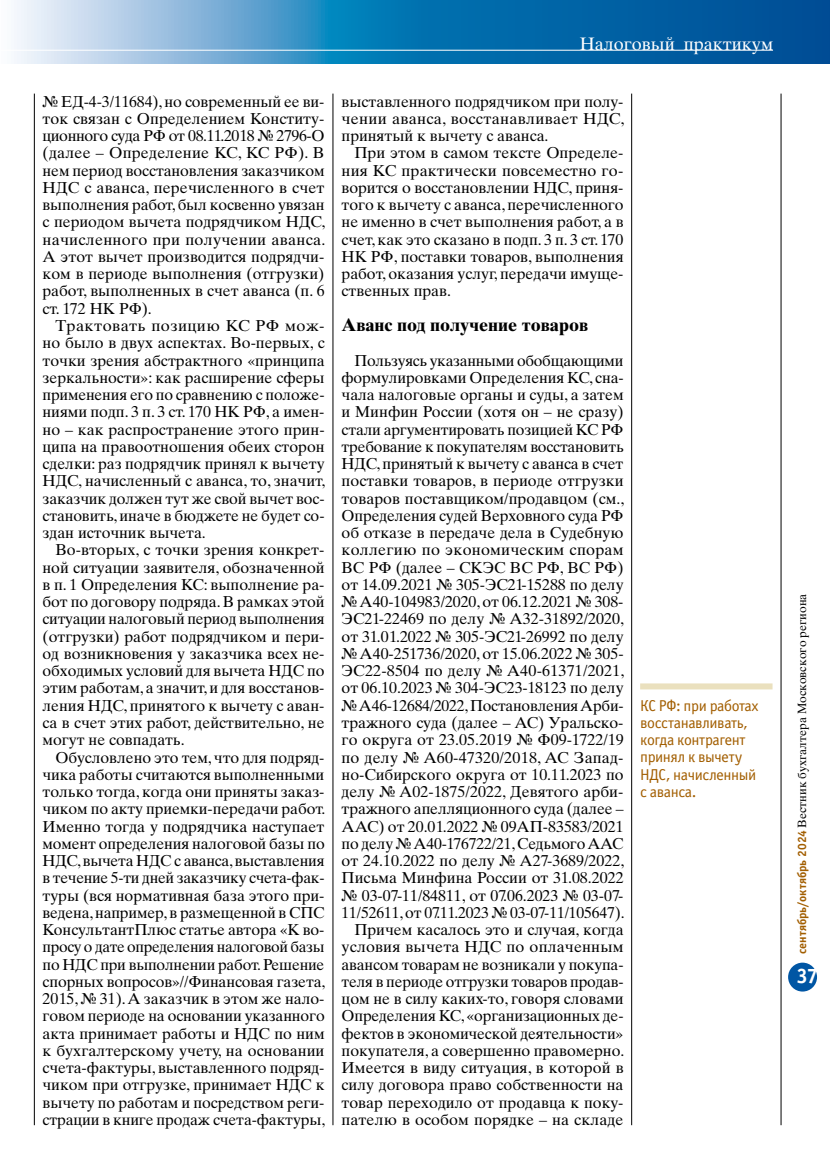
<style>
.page{position:relative;width:830px;height:1170px;background:#fff}
.page>*{position:absolute;margin:0;border:0;box-sizing:border-box;transform-origin:0 0}
.t1{font:21px "Officina Sans Bold ITC";color:#fff}
.t2{font:700 18px "Times Ten Cyr";color:#000}
.t3{font:18px "Times Ten Cyr Upright";color:#fff}
.t4{font:15.75px/17.2px "Times Ten Cyr Upright";color:#000;text-align:justify}
.t5{font:15.75px/17.2px "Officina Sans Book ITC";letter-spacing:-.025em;color:#a25e00}
.t6{font:12px "Times Ten Cyr Upright";color:#000}
.s1{font-family:"Officina Sans Bold ITC";color:#a25e00}
</style>
<div class="page">
<svg style="left:14px;top:0;width:815px;height:64px;background:#3987bc"></svg>
<div style="left:787px;top:962px;width:29px;height:29px;background:#0056a4;border-radius:50%"></div>
<hr style="left:1px;top:50px;width:771px;height:1px;background:#fff">
<div style="left:639px;top:683px;width:133px;height:6px;background:#eae0be"></div>
<hr style="left:34px;top:94px;width:1px;height:1031px;background:#000">
<hr style="left:332px;top:94px;width:1px;height:1031px;background:#000">
<hr style="left:631px;top:94px;width:1px;height:1031px;background:#000">
<hr style="left:780px;top:94px;width:1px;height:1031px;background:#000">
<p class="t4" style="left:43px;top:93px;width:284px">№ ЕД-4-3/11684), но современный ее ви&shy;ток связан с Определением Конститу&shy;ционного суда РФ от 08.11.2018 № 2796-О (далее – Определение КС, КС РФ). В нем период восстановления заказчиком НДС с аванса, перечисленного в счет выполнения работ, был косвенно увязан с периодом вычета подрядчиком НДС, начисленного при получении аванса.<br>А этот вычет производится подрядчи&shy;ком в периоде выполнения (отгрузки) работ, выполненных в счет аванса (п. 6 ст. 172 НК РФ).</p>
<p class="t4" style="left:43px;top:317px;width:284px;text-indent:13px">Трактовать позицию КС РФ мож&shy;но было в двух аспектах. Во-первых, с точки зрения абстрактного «принципа зеркальности»: как расширение сферы применения его по сравнению с положе&shy;ниями подп. 3 п. 3 ст. 170 НК РФ, а имен&shy;но – как распространение этого прин&shy;ципа на правоотношения обеих сторон сделки: раз подрядчик принял к вычету НДС, начисленный с аванса, то, значит, заказчик должен тут же свой вычет вос&shy;становить, иначе в бюджете не будет со&shy;здан источник вычета.</p>
<p class="t4" style="left:43px;top:541px;width:283px;text-indent:13px">Во-вторых, с точки зрения конкрет&shy;ной ситуации заявителя, обозначенной в п. 1 Определения КС: выполнение ра&shy;бот по договору подряда. В рамках этой ситуации налоговый период выполнения (отгрузки) работ подрядчиком и пери&shy;од возникновения у заказчика всех не&shy;обходимых условий для вычета НДС по этим работам, а значит, и для восстанов&shy;ления НДС, принятого к вычету с аван&shy;са в счет этих работ, действительно, не могут не совпадать.</p>
<p class="t4" style="left:43px;top:748px;width:284px;text-indent:13px">Обусловлено это тем, что для подряд&shy;чика работы считаются выполненными только тогда, когда они приняты заказ&shy;чиком по акту приемки-передачи работ.<br>Именно тогда у подрядчика наступает момент определения налоговой базы по НДС, вычета НДС с аванса, выставления в течение 5-ти дней заказчику счета-фак&shy;туры (вся нормативная база этого при&shy;ведена, например, в размещенной в СПС КонсультантПлюс статье автора «К во&shy;просу о дате определения налоговой базы по НДС при выполнении работ. Решение спорных вопросов»//Финансовая газета, 2015, № 31). А заказчик в этом же нало&shy;говом периоде на основании указанного акта принимает работы и НДС по ним к бухгалтерскому учету, на основании счета-фактуры, выставленного подряд&shy;чиком при отгрузке, принимает НДС к вычету по работам и посредством реги&shy;страции в книге продаж счета-фактуры,</p>
<p class="t3" style="left:579px;top:33px;width:194px">Налоговый практикум</p>
<p class="t4" style="left:341px;top:93px;width:284px">выставленного подрядчиком при полу&shy;чении аванса, восстанавливает НДС, принятый к вычету с аванса.</p>
<p class="t4" style="left:341px;top:144px;width:283px;text-indent:13px">При этом в самом тексте Определе&shy;ния КС практически повсеместно го&shy;ворится о восстановлении НДС, приня&shy;того к вычету с аванса, перечисленного не именно в счет выполнения работ, а в счет, как это сказано в подп. 3 п. 3 ст. 170<br>НК РФ, поставки товаров, выполнения работ, оказания услуг, передачи имуще&shy;ственных прав.</p>
<p class="t2" style="left:341px;top:314px;width:248px">Аванс под получение товаров</p>
<p class="t4" style="left:341px;top:351px;width:284px;text-align:right">Пользуясь указанными обобщающими формулировками Определения КС, сна&shy;чала налоговые органы и суды, а затем и Минфин России (хотя он – не сразу) стали аргументировать позицией КС РФ требование к покупателям восстановить НДС, принятый к вычету с аванса в счет поставки товаров, в периоде отгрузки товаров поставщиком/продавцом (см., Определения судей Верховного суда РФ об отказе в передаче дела в Судебную коллегию по экономическим спорам ВС РФ (далее – СКЭС ВС РФ, ВС РФ) от 14.09.2021 № 305-ЭС21-15288 по делу № А40-104983/2020, от 06.12.2021 № 308- ЭС21-22469 по делу № А32-31892/2020, от 31.01.2022 № 305-ЭС21-26992 по делу № А40-251736/2020, от 15.06.2022 № 305- ЭС22-8504 по делу № А40-61371/2021, от 06.10.2023 № 304-ЭС23-18123 по делу №А46-12684/2022, Постановления Арби&shy;тражного суда (далее – АС) Уральско&shy;го округа от 23.05.2019 № Ф09-1722/19 по делу № А60-47320/2018, АС Запад&shy;но-Сибирского округа от 10.11.2023 по делу № А02-1875/2022, Девятого арби&shy;тражного апелляционного суда (далее – ААС) от 20.01.2022 № 09АП-83583/2021 по делу № А40-176722/21, Седьмого ААС от 24.10.2022 по делу № А27-3689/2022, Письма Минфина России от 31.08.2022 № 03-07-11/84811, от 07.06.2023 № 03-07- 11/52611, от 07.11.2023 № 03-07-11/105647).<br>Причем касалось это и случая, когда условия вычета НДС по оплаченным авансом товарам не возникали у покупа&shy;теля в периоде отгрузки товаров продав&shy;цом не в силу каких-то, говоря словами Определения КС, «организационных де&shy;фектов в экономической деятельности» покупателя, а совершенно правомерно.<br>Имеется в виду ситуация, в которой в силу договора право собственности на товар переходило от продавца к поку&shy;пателю в особом порядке – на складе</p>
<p class="t5" style="left:639px;top:696px;width:120px">КС РФ: при работах восстанавливать, когда контрагент принял к вычету<br>НДС, начисленный с аванса.</p>
<p class="t6" style="left:794px;top:953px;width:362px;rotate:-90deg"><span class="s1">сентябрь/октябрь 2024</span> Вестник бухгалтера Московского региона</p>
<h1 class="t1" style="left:796px;top:961px;width:23px">37</h1>
</div>
